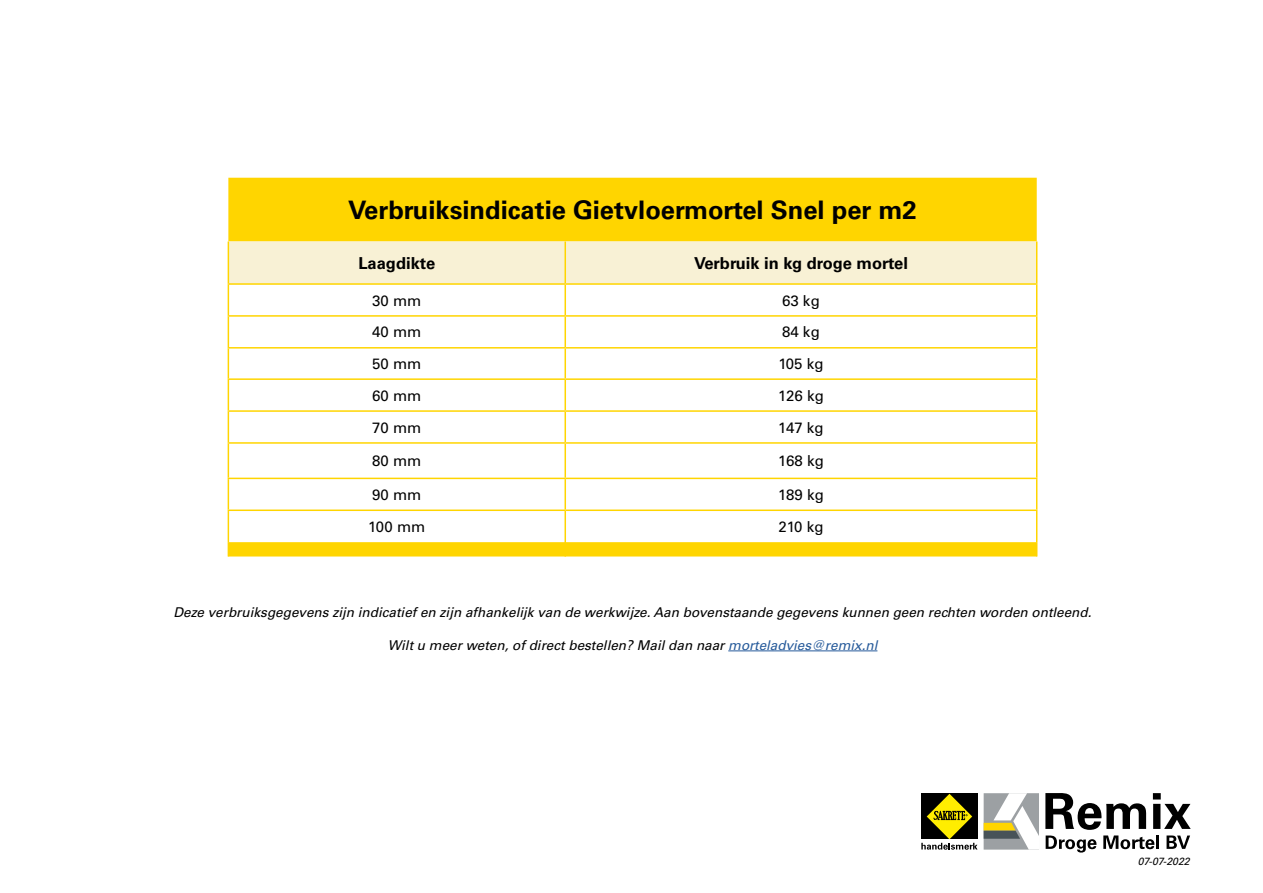
<style>
.page{position:relative;width:1263px;height:893px;background:#fff}
.page>*{position:absolute;margin:0;border:0;box-sizing:border-box;transform-origin:0 0}
.t1{font:700 25.5px "Univers";color:#000}
.t2{font:700 16.5px "Univers";color:#000}
.t3{font:15px "Univers";color:#000}
.t4{font:italic 13.5px "Univers";color:#000}
.t5{font:italic 10.5px "Univers";color:#000}
.s1{color:#275b9b}
</style>
<div class="page">
<svg style="left:984px;top:793px;width:55px;height:57px"></svg>
<div style="left:921px;top:793px;width:56px;height:46px;background:#000"></div>
<svg style="left:921px;top:794px;width:56px;height:56px"></svg>
<svg style="left:1045px;top:793px;width:146px;height:59px"></svg>
<hr style="left:728px;top:650px;width:149px;height:1px;background:#275b9b">
<svg style="left:228px;top:178px;width:809px;height:378px"></svg>
<div style="left:229px;top:241px;width:807px;height:42px;background:#f8f1d5"></div>
<hr style="left:228px;top:283px;width:337px;height:2px;background:#ffd500">
<hr style="left:565px;top:283px;width:472px;height:2px;background:#ffd500">
<hr style="left:228px;top:315px;width:337px;height:2px;background:#ffd500">
<hr style="left:228px;top:347px;width:337px;height:2px;background:#ffd500">
<hr style="left:228px;top:378px;width:337px;height:2px;background:#ffd500">
<hr style="left:228px;top:410px;width:337px;height:2px;background:#ffd500">
<hr style="left:228px;top:442px;width:337px;height:2px;background:#ffd500">
<hr style="left:228px;top:478px;width:337px;height:1px;background:#ffd500">
<hr style="left:228px;top:509px;width:337px;height:2px;background:#ffd500">
<hr style="left:228px;top:241px;width:1px;height:42px;background:#ffd500">
<hr style="left:228px;top:285px;width:1px;height:30px;background:#ffd500">
<hr style="left:228px;top:317px;width:1px;height:30px;background:#ffd500">
<svg style="left:228px;top:349px;width:1px;height:29px"></svg>
<hr style="left:228px;top:380px;width:1px;height:30px;background:#ffd500">
<hr style="left:228px;top:412px;width:1px;height:30px;background:#ffd500">
<hr style="left:228px;top:444px;width:1px;height:34px;background:#ffd500">
<hr style="left:228px;top:479px;width:1px;height:30px;background:#ffd500">
<hr style="left:228px;top:511px;width:1px;height:31px;background:#ffd500">
<svg style="left:228px;top:542px;width:1px;height:14px"></svg>
<hr style="left:564px;top:241px;width:2px;height:42px;background:#ffd500">
<hr style="left:564px;top:285px;width:2px;height:30px;background:#ffd500">
<hr style="left:564px;top:317px;width:2px;height:30px;background:#ffd500">
<hr style="left:564px;top:349px;width:2px;height:29px;background:#ffd500">
<hr style="left:564px;top:380px;width:2px;height:30px;background:#ffd500">
<hr style="left:564px;top:412px;width:2px;height:30px;background:#ffd500">
<hr style="left:564px;top:444px;width:2px;height:34px;background:#ffd500">
<hr style="left:564px;top:479px;width:2px;height:30px;background:#ffd500">
<hr style="left:564px;top:511px;width:2px;height:31px;background:#ffd500">
<svg style="left:564px;top:542px;width:2px;height:14px"></svg>
<hr style="left:1036px;top:241px;width:1px;height:42px;background:#ffd500">
<hr style="left:1036px;top:285px;width:1px;height:30px;background:#ffd500">
<hr style="left:1036px;top:317px;width:1px;height:30px;background:#ffd500">
<svg style="left:1036px;top:349px;width:1px;height:29px"></svg>
<hr style="left:1036px;top:380px;width:1px;height:30px;background:#ffd500">
<hr style="left:1036px;top:412px;width:1px;height:30px;background:#ffd500">
<hr style="left:1036px;top:444px;width:1px;height:34px;background:#ffd500">
<hr style="left:1036px;top:479px;width:1px;height:30px;background:#ffd500">
<hr style="left:1036px;top:511px;width:1px;height:31px;background:#ffd500">
<svg style="left:1036px;top:542px;width:1px;height:14px"></svg>
<hr style="left:565px;top:315px;width:472px;height:2px;background:#ffd500">
<hr style="left:565px;top:347px;width:472px;height:2px;background:#ffd500">
<hr style="left:565px;top:378px;width:472px;height:2px;background:#ffd500">
<hr style="left:565px;top:410px;width:472px;height:2px;background:#ffd500">
<hr style="left:565px;top:442px;width:472px;height:2px;background:#ffd500">
<hr style="left:565px;top:478px;width:472px;height:1px;background:#ffd500">
<hr style="left:565px;top:509px;width:472px;height:2px;background:#ffd500">
<h1 class="t1" style="left:348px;top:195px;width:570px">Verbruiksindicatie Gietvloermortel Snel per m2</h1>
<p class="t2" style="left:358px;top:253px;width:78px">Laagdikte</p>
<p class="t2" style="left:694px;top:253px;width:216px">Verbruik in kg droge mortel</p>
<p class="t3" style="left:372px;top:291px;width:51px">30 mm</p>
<p class="t3" style="left:782px;top:291px;width:39px">63 kg</p>
<p class="t3" style="left:372px;top:323px;width:51px">40 mm</p>
<p class="t3" style="left:782px;top:323px;width:39px">84 kg</p>
<p class="t3" style="left:372px;top:355px;width:51px">50 mm</p>
<p class="t3" style="left:778px;top:355px;width:47px">105 kg</p>
<p class="t3" style="left:372px;top:386px;width:51px">60 mm</p>
<p class="t3" style="left:778px;top:386px;width:47px">126 kg</p>
<p class="t3" style="left:372px;top:418px;width:51px">70 mm</p>
<p class="t3" style="left:778px;top:418px;width:47px">147 kg</p>
<p class="t3" style="left:372px;top:452px;width:51px">80 mm</p>
<p class="t3" style="left:778px;top:452px;width:47px">168 kg</p>
<p class="t3" style="left:372px;top:486px;width:51px">90 mm</p>
<p class="t3" style="left:778px;top:486px;width:47px">189 kg</p>
<p class="t3" style="left:368px;top:518px;width:59px">100 mm</p>
<p class="t3" style="left:778px;top:518px;width:47px">210 kg</p>
<p class="t4" style="left:174px;top:604px;width:919px">Deze verbruiksgegevens zijn indicatief en zijn afhankelijk van de werkwijze. Aan bovenstaande gegevens kunnen geen rechten worden ontleend.</p>
<p class="t4" style="left:388px;top:637px;width:491px">Wilt u meer weten, of direct bestellen? Mail dan naar <span class="s1">morteladvies@remix.nl</span></p>
<p class="t5" style="left:1138px;top:855px;width:54px">07-07-2022</p>
</div>
